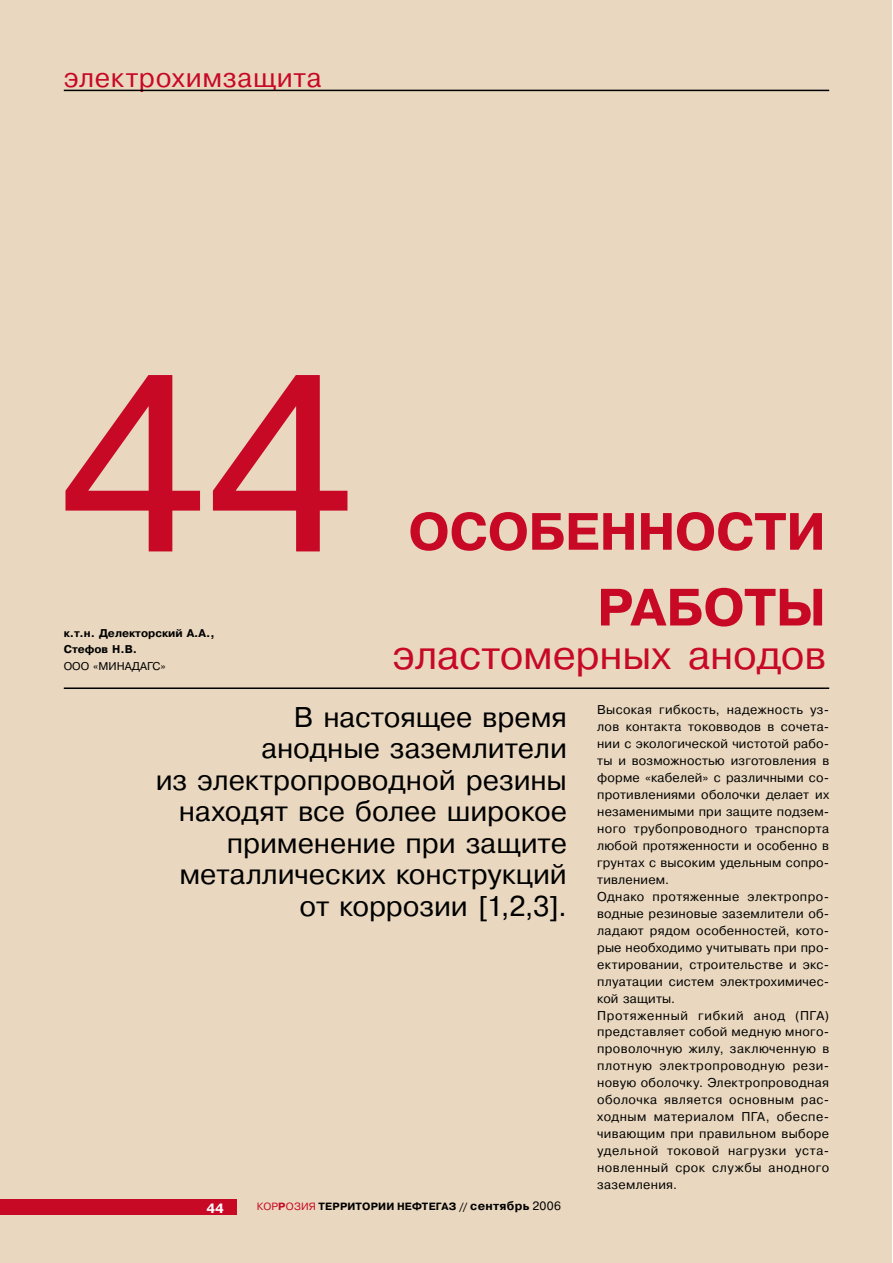
<style>
.page{position:relative;width:893px;height:1263px;background:#fff}
.page>*{position:absolute;margin:0;border:0;box-sizing:border-box;transform-origin:0 0}
.t1{font:252px "Pragmatica C";color:#c70926}
.t2{font:700 52.35px/75.8px "Pragmatica C";color:#c70926}
.t3{font:40.5px "Pragmatica C";letter-spacing:-.005em;color:#c70926}
.t4{font:28.5px/31.5px "Pragmatica C";color:#000;text-align:right}
.t5{font:27px "Pragmatica C";letter-spacing:.025em;color:#c70926}
.t6{font:700 13.5px "Pragmatica C";color:#fff}
.t7{font:12.75px/17px "Pragmatica C";letter-spacing:.025em;color:#000}
.t8{font:700 11.25px/16.5px "Pragmatica C";color:#000}
.t9{font:11.25px "Pragmatica C";color:#000}
.t10{font:700 10.5px "Pragmatica C";letter-spacing:.015em;color:#000}
.s1{font-weight:400;color:#c70926}
.s2{color:#c70926}
.s3{font-size:12px}
.s4{font-weight:400;font-size:12px}
</style>
<div class="page">
<div style="left:0;top:0;width:891px;height:1263px;background:#e9d8bf"></div>
<hr style="left:64px;top:90px;width:765px;height:1px;background:#000">
<div style="left:0;top:1199px;width:237px;height:16px;background:#c70926"></div>
<hr style="left:64px;top:687px;width:765px;height:2px;background:#000">
<h3 class="t5" style="left:64px;top:63px;width:259px">электрохимзащита</h3>
<h1 class="t1" style="left:60px;top:325px;width:295px">44</h1>
<h2 class="t2" style="left:597px;top:494px;width:231px;text-indent:-189px">Особенности работы</h2>
<h3 class="t3" style="left:393px;top:632px;width:435px">эластомерных анодов</h3>
<p class="t7" style="left:597px;top:702px;width:234px">Высокая гибкость, надежность уз&shy;лов контакта токовводов в сочета&shy;нии с экологической чистотой рабо&shy;ты и возможностью изготовления в форме «кабелей» с различными со&shy;противлениями оболочки делает их незаменимыми при защите подзем&shy;ного трубопроводного транспорта любой протяженности и особенно в грунтах с высоким удельным сопро&shy;тивлением.<br>Однако протяженные электропро&shy;водные резиновые заземлители об&shy;ладают рядом особенностей, кото&shy;рые необходимо учитывать при про&shy;ектировании, строительстве и экс&shy;плуатации систем электрохимичес&shy;кой защиты.<br>Протяженный гибкий анод (ПГА) представляет собой медную много&shy;проволочную жилу, заключенную в плотную электропроводную рези&shy;новую оболочку. Электропроводная оболочка является основным рас&shy;ходным материалом ПГА, обеспе&shy;чивающим при правильном выборе удельной токовой нагрузки уста&shy;новленный срок службы анодного заземления.</p>
<p class="t8" style="left:64px;top:625px;width:153px">к.т.н. Делекторский А.А.,<br>Стефов Н.В.</p>
<p class="t9" style="left:64px;top:660px;width:103px">ООО «М ИНАДАГС»</p>
<h3 class="t4" style="left:156px;top:701px;width:413px">В настоящее время<br>анодные заземлители<br>из электропроводной резины находят все более широкое применение при защите металлических конструкций от коррозии [1,2,3].</h3>
<p class="t6" style="left:206px;top:1200px;width:19px">44</p>
<p class="t10" style="left:257px;top:1200px;width:306px"><span class="s1">КОР</span><span class="s2">Р</span><span class="s1">ОЗИЯ</span> ТЕРРИТОРИИ НЕФТЕГАЗ // <span class="s3">сентябрь</span> <span class="s4">2006</span></p>
</div>
